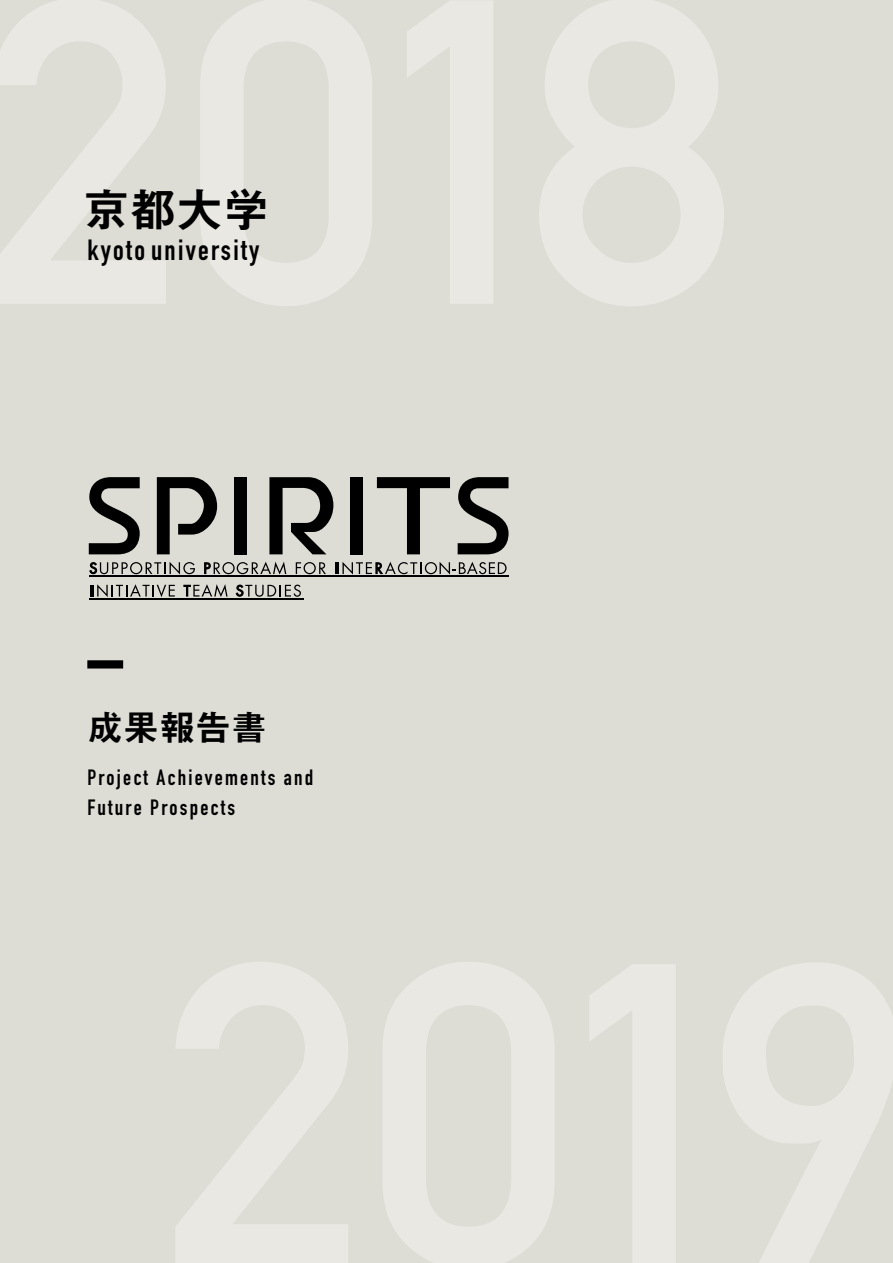
<style>
.page{position:relative;width:893px;height:1263px;background:#dddcd5}
.page>*{position:absolute;margin:0;border:0;box-sizing:border-box;transform-origin:0 0}
.t1{font:46.65px "Midashi Go Pr 5 MB31";color:#000}
.t2{font:36px "Midashi Go Pr 5 MB31";color:#000}
.t3{font:700 28.8px "DIN Condensed";letter-spacing:.08em;color:#000}
.t4{font:700 21.75px/29.4px "DIN Condensed";letter-spacing:.1em;color:#000}
</style>
<div class="page">
<div style="left:87px;top:660px;width:36px;height:8px;background:#000"></div>
<div style="left:234px;top:477px;width:13px;height:77px;background:#000"></div>
<div style="left:351px;top:477px;width:12px;height:77px;background:#000"></div>
<svg style="left:377px;top:477px;width:73px;height:77px"></svg>
<svg style="left:89px;top:477px;width:51px;height:77px"></svg>
<svg style="left:458px;top:477px;width:51px;height:77px"></svg>
<svg style="left:269px;top:477px;width:64px;height:77px"></svg>
<svg style="left:157px;top:477px;width:60px;height:77px"></svg>
<svg style="left:296px;top:562px;width:30px;height:12px"></svg>
<svg style="left:89px;top:562px;width:106px;height:15px"></svg>
<hr style="left:99px;top:576px;width:105px;height:1px;background:#000">
<svg style="left:204px;top:562px;width:82px;height:15px"></svg>
<hr style="left:212px;top:576px;width:122px;height:1px;background:#000">
<svg style="left:334px;top:562px;width:173px;height:15px"></svg>
<hr style="left:385px;top:576px;width:124px;height:1px;background:#000">
<svg style="left:89px;top:584px;width:86px;height:15px"></svg>
<hr style="left:96px;top:598px;width:88px;height:1px;background:#000">
<svg style="left:183px;top:584px;width:45px;height:15px"></svg>
<hr style="left:192px;top:598px;width:44px;height:1px;background:#000">
<svg style="left:235px;top:584px;width:66px;height:15px"></svg>
<hr style="left:245px;top:598px;width:58px;height:1px;background:#000">
<h1 class="t1" style="left:83px;top:172px;width:188px">京都大学</h1>
<h3 class="t3" style="left:87px;top:230px;width:174px">kyoto university</h3>
<h2 class="t2" style="left:87px;top:698px;width:181px">成果報告書</h2>
<p class="t4" style="left:87px;top:763px;width:227px">Project Achievements and<br>Future Prospects</p>
</div>
